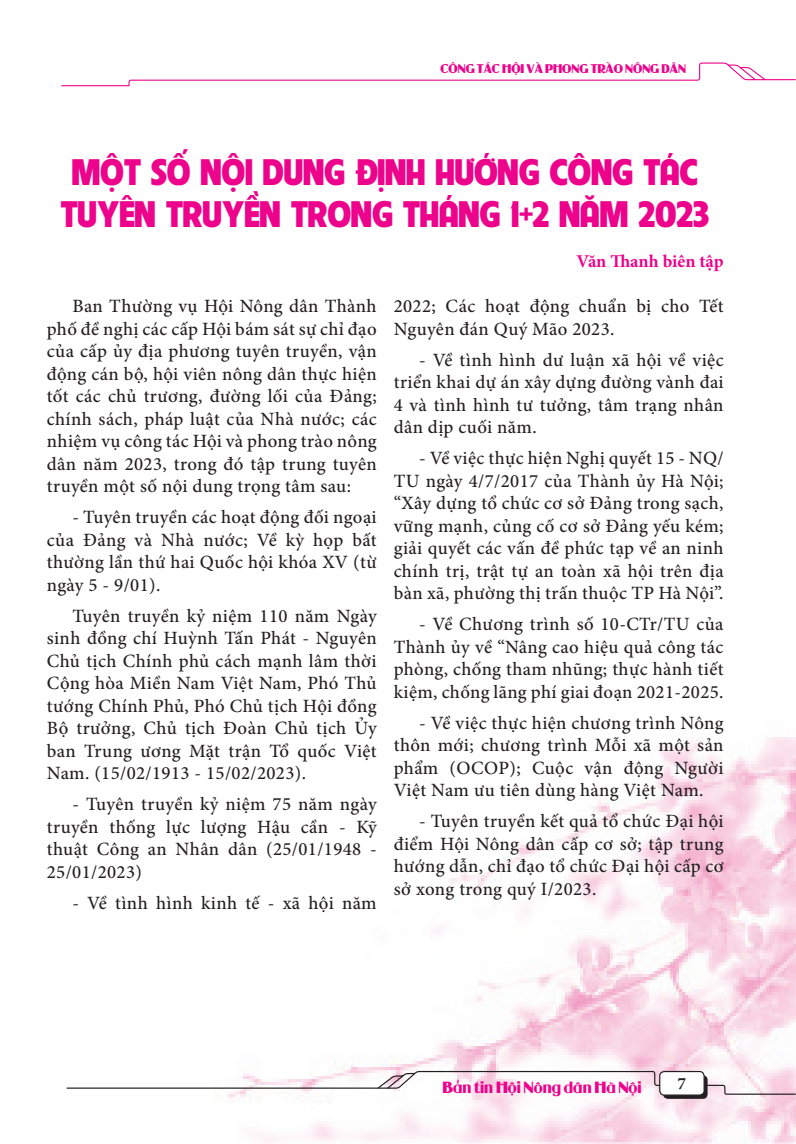
<style>
.page{position:relative;width:796px;height:1144px;background:#fff}
.page>*{position:absolute;margin:0;border:0;box-sizing:border-box;transform-origin:0 0}
.t1{font:33px/42px "UTM American Sans";color:#ed028c;text-align:center}
.t2{font:500 18.75px/22.5px "Minion Pro";letter-spacing:.02em;color:#231f20;text-align:justify}
.t3{font:700 18px "Minion Pro";letter-spacing:-.005em;color:#ed028c}
.t4{font:700 17.25px "Minion Pro";color:#231f20}
.t5{font:13.5px "UTM Guanine";color:#ed028c}
.t6{font:10.5px "UTM Guanine";color:#ed028c}
</style>
<div class="page">
<img style="left:228px;top:737px;width:567px;height:407px">
<svg style="left:61px;top:62px;width:734px;height:25px"></svg>
<div style="left:662px;top:1075px;width:45px;height:24px;background:#231f20;border-radius:5px"></div>
<svg style="left:66px;top:1070px;width:729px;height:25px"></svg>
<p class="t6" style="left:440px;top:63px;width:247px">CÔNG TÁC HỘI VÀ PHONG TRÀO NÔNG DÂN</p>
<p class="t1" style="left:61px;top:148px;width:649px">MỘT SỐ NỘI DUNG ĐỊNH HƯỚNG CÔNG TÁC<br>TUYÊN TRUYỀN TRONG THÁNG 1+2 NĂM 2023</p>
<p class="t3" style="left:576px;top:248px;width:148px">Văn Thanh biên tập</p>
<p class="t2" style="left:47px;top:295px;width:331px;text-indent:26px">Ban Thường vụ Hội Nông dân Thành phố đề nghị các cấp Hội bám sát sự chỉ đạo của cấp ủy địa phương tuyên truyền, vận động cán bộ, hội viên nông dân thực hiện tốt các chủ trương, đường lối của Đảng; chính sách, pháp luật của Nhà nước; các nhiệm vụ công tác Hội và phong trào nông dân năm 2023, trong đó tập trung tuyên truyền một số nội dung trọng tâm sau:</p>
<p class="t2" style="left:47px;top:506px;width:331px;text-indent:26px">- Tuyên truyền các hoạt động đối ngoại của Đảng và Nhà nước; Về kỳ họp bất thường lần thứ hai Quốc hội khóa XV (từ ngày 5 - 9/01).</p>
<p class="t2" style="left:47px;top:604px;width:331px;text-indent:26px">Tuyên truyền kỷ niệm 110 năm Ngày sinh đồng chí Huỳnh Tấn Phát - Nguyên Chủ tịch Chính phủ cách mạnh lâm thời Cộng hòa Miền Nam Việt Nam, Phó Thủ tướng Chính Phủ, Phó Chủ tịch Hội đồng Bộ trưởng, Chủ tịch Đoàn Chủ tịch Ủy ban Trung ương Mặt trận Tổ quốc Việt Nam. (15/02/1913 - 15/02/2023).</p>
<p class="t2" style="left:47px;top:793px;width:331px;text-indent:26px">- Tuyên truyền kỷ niệm 75 năm ngày truyền thống lực lượng Hậu cần - Kỹ thuật Công an Nhân dân (25/01/1948 - 25/01/2023)</p>
<p class="t2" style="left:72px;top:891px;width:306px">- Về tình hình kinh tế - xã hội năm</p>
<p class="t2" style="left:393px;top:295px;width:331px">2022; Các hoạt động chuẩn bị cho Tết<br>Nguyên đán Quý Mão 2023.</p>
<p class="t2" style="left:393px;top:348px;width:331px;text-indent:26px">- Về tình hình dư luận xã hội về việc triển khai dự án xây dựng đường vành đai 4 và tình hình tư tưởng, tâm trạng nhân dân dịp cuối năm.</p>
<p class="t2" style="left:393px;top:447px;width:331px;text-indent:26px">- Về việc thực hiện Nghị quyết 15 - NQ/ TU ngày 4/7/2017 của Thành ủy Hà Nội; “Xây dựng tổ chức cơ sở Đảng trong sạch, vững mạnh, củng cố cơ sở Đảng yếu kém; giải quyết các vấn đề phức tạp về an ninh chính trị, trật tự an toàn xã hội trên địa bàn xã, phường thị trấn thuộc TP Hà Nội”.</p>
<p class="t2" style="left:393px;top:613px;width:331px;text-indent:26px">- Về Chương trình số 10-CTr/TU của Thành ủy về “Nâng cao hiệu quả công tác phòng, chống tham nhũng; thực hành tiết kiệm, chống lãng phí giai đoạn 2021-2025.</p>
<p class="t2" style="left:393px;top:711px;width:331px;text-indent:26px">- Về việc thực hiện chương trình Nông thôn mới; chương trình Mỗi xã một sản phẩm (OCOP); Cuộc vận động Người Việt Nam ưu tiên dùng hàng Việt Nam.</p>
<p class="t2" style="left:393px;top:810px;width:331px;text-indent:26px">- Tuyên truyền kết quả tổ chức Đại hội điểm Hội Nông dân cấp cơ sở; tập trung hướng dẫn, chỉ đạo tổ chức Đại hội cấp cơ sở xong trong quý I/2023.</p>
<p class="t5" style="left:442px;top:1080px;width:200px">Bản tin Hội Nông dân Hà Nội</p>
<p class="t4" style="left:677px;top:1071px;width:10px">7</p>
</div>
